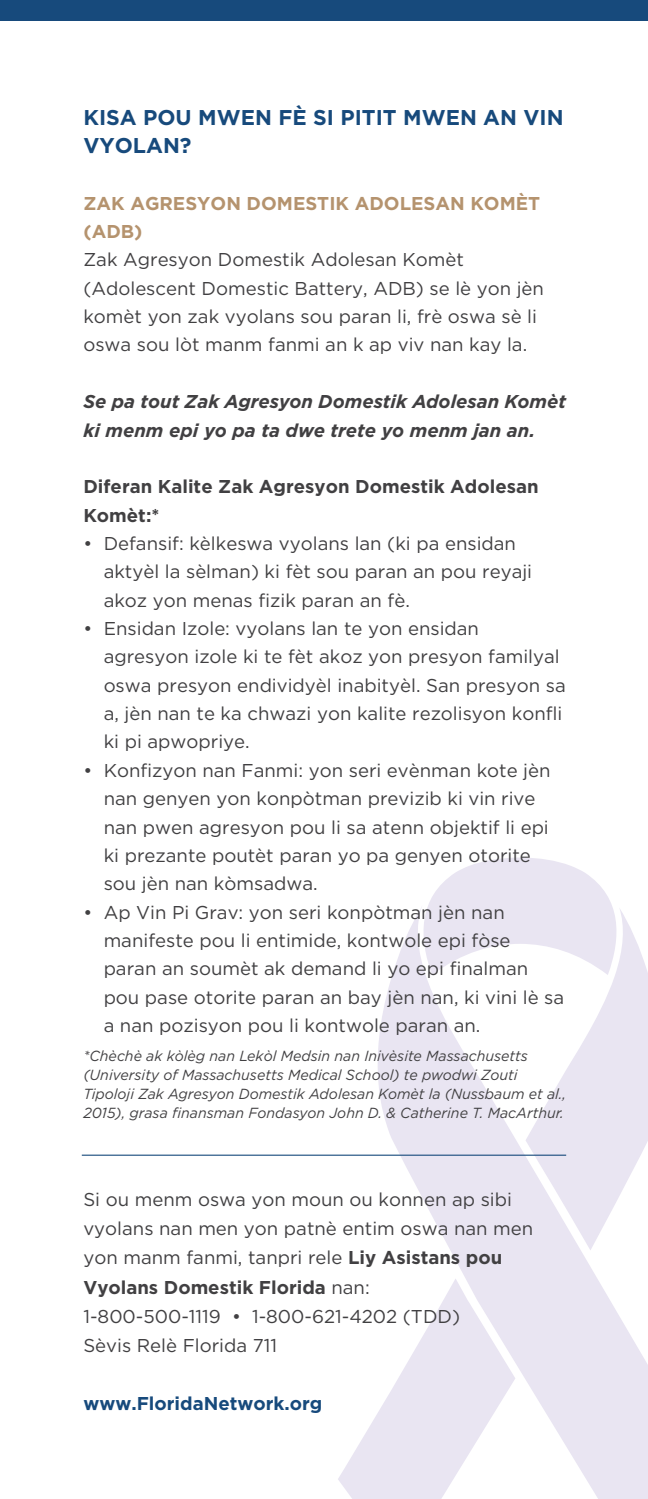
<style>
.page{position:relative;width:648px;height:1499px;background:#fff}
.page>*{position:absolute;margin:0;border:0;box-sizing:border-box;transform-origin:0 0}
.t1{font:700 21.38px/28.3px "Gotham HTF";color:#174a7c}
.t2{font:18.45px/28.3px "Gotham HTF";color:#414042}
.t3{font:italic 700 18.45px/28.3px "Gotham";color:#414042}
.t4{font:700 18.45px/28.3px "Gotham HTF";color:#414042}
.t5{font:700 18.45px/28.3px "Gotham HTF";color:#b5936e}
.t6{font:700 18.45px "Gotham HTF";color:#174a7c}
.t7{font:italic 14.62px/18.9px "Gotham";color:#414042}
.s1{font-weight:700}
</style>
<div class="page">
<svg style="left:338px;top:1433px;width:28px;height:65px;fill:#e9e5f2"></svg>
<svg style="left:366px;top:913px;width:282px;height:585px;fill:#e9e5f2"></svg>
<svg style="left:418px;top:857px;width:204px;height:118px"></svg>
<div style="left:0;top:0;width:648px;height:20px;background:#174a7c"></div>
<hr style="left:82px;top:1154px;width:484px;height:1px;background:#174a7c">
<p class="t1" style="left:83px;top:102px;width:482px">Kisa pou mwen fè si pitit mwen an vin vyolan?</p>
<p class="t5" style="left:83px;top:188px;width:458px">Zak Agresyon Domestik Adolesan Komèt (ADB)</p>
<p class="t2" style="left:83px;top:245px;width:462px">Zak Agresyon Domestik Adolesan Komèt (Adolescent Domestic Battery, ADB) se lè yon jèn komèt yon zak vyolans sou paran li, frè oswa sè li oswa sou lòt manm fanmi an k ap viv nan kay la.</p>
<p class="t3" style="left:83px;top:387px;width:484px">Se pa tout Zak Agresyon Domestik Adolesan Komèt ki menm epi yo pa ta dwe trete yo menm jan an.</p>
<p class="t4" style="left:83px;top:472px;width:457px">Diferan Kalite Zak Agresyon Domestik Adolesan<br>Komèt:*</p>
<p class="t2" style="left:104px;top:529px;width:430px;text-indent:-20px">• Defansif: kèlkeswa vyolans lan (ki pa ensidan aktyèl la sèlman) ki fèt sou paran an pou reyaji akoz yon menas fizik paran an fè.</p>
<p class="t2" style="left:104px;top:614px;width:464px;text-indent:-20px">• Ensidan Izole: vyolans lan te yon ensidan agresyon izole ki te fèt akoz yon presyon familyal oswa presyon endividyèl inabityèl. San presyon sa a, jèn nan te ka chwazi yon kalite rezolisyon konfli ki pi apwopriye.</p>
<p class="t2" style="left:104px;top:756px;width:448px;text-indent:-20px">• Konfizyon nan Fanmi: yon seri evènman kote jèn nan genyen yon konpòtman previzib ki vin rive nan pwen agresyon pou li sa atenn objektif li epi ki prezante poutèt paran yo pa genyen otorite sou jèn nan kòmsadwa.</p>
<p class="t2" style="left:104px;top:897px;width:462px;text-indent:-20px">• Ap Vin Pi Grav: yon seri konpòtman jèn nan manifeste pou li entimide, kontwole epi fòse paran an soumèt ak demand li yo epi finalman pou pase otorite paran an bay jèn nan, ki vini lè sa a nan pozisyon pou li kontwole paran an.</p>
<p class="t7" style="left:83px;top:1046px;width:484px">*Chèchè ak kòlèg nan Lekòl Medsin nan Inivèsite Massachusetts (University of Massachusetts Medical School) te pwodwi Zouti Tipoloji Zak Agresyon Domestik Adolesan Komèt la (Nussbaum et al., 2015), grasa finansman Fondasyon John D. &amp; Catherine T. MacArthur.</p>
<p class="t2" style="left:83px;top:1184px;width:451px;line-height:29.2px">Si ou menm oswa yon moun ou konnen ap sibi vyolans nan men yon patnè entim oswa nan men yon manm fanmi, tanpri rele <span class="s1">Liy Asistans pou Vyolans Domestik Florida</span> nan:<br>1-800-500-1119 • 1-800-621-4202 (TDD)<br>Sèvis Relè Florida 711</p>
<p class="t6" style="left:83px;top:1392px;width:240px">www.FloridaNetwork.org</p>
</div>
